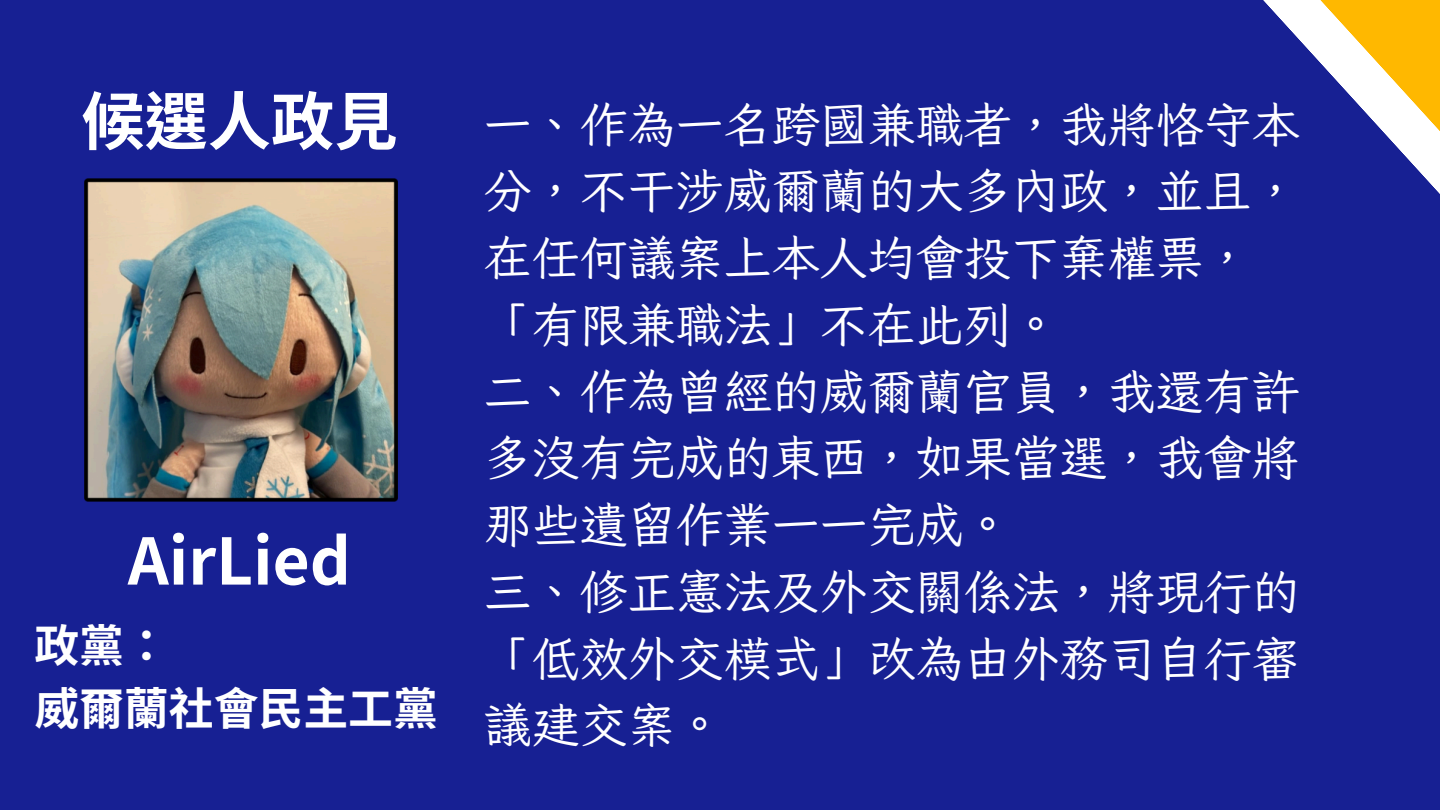
<style>
.page{position:relative;width:1440px;height:810px;background:#172093}
.page>*{position:absolute;margin:0;border:0;box-sizing:border-box;transform-origin:0 0}
.t1{font:700 64px "Noto Sans TC";color:#fff}
.t2{font:700 63.3px "Noto Sans TC";color:#fff}
.t3{font:48px/66.8px "Iansui 094";color:#fff;text-align:justify}
.t4{font:700 44.9px/62.2px "Noto Sans TC";color:#fff}
</style>
<div class="page">
<svg style="left:1263px;top:0;width:177px;height:194px"></svg>
<svg style="left:1293px;top:0;width:147px;height:150px"></svg>
<img style="left:84px;top:179px;width:314px;height:322px">
<h2 class="t2" style="left:81px;top:71px;width:314px">候選人政見</h2>
<p class="t1" style="left:128px;top:510px;width:225px">AirLied</p>
<h1 class="t4" style="left:34px;top:612px;width:405px">政黨：<br>威爾蘭社會民主工黨</h1>
<h1 class="t3" style="left:484px;top:90px;width:817px;text-align:left">一、作為一名跨國兼職者，我將恪守本分，不干涉威爾蘭的大多內政，並且，在任何議案上本人均會投下棄權票，「有限兼職法」不在此列。</h1>
<p class="t3" style="left:484px;top:357px;width:817px">二、作為曾經的威爾蘭官員，我還有許多沒有完成的東西，如果當選，我會將那些遺留作業一一完成。</p>
<p class="t3" style="left:484px;top:557px;width:817px">三、修正憲法及外交關係法，將現行的「低效外交模式」改為由外務司自行審議建交案。</p>
</div>
